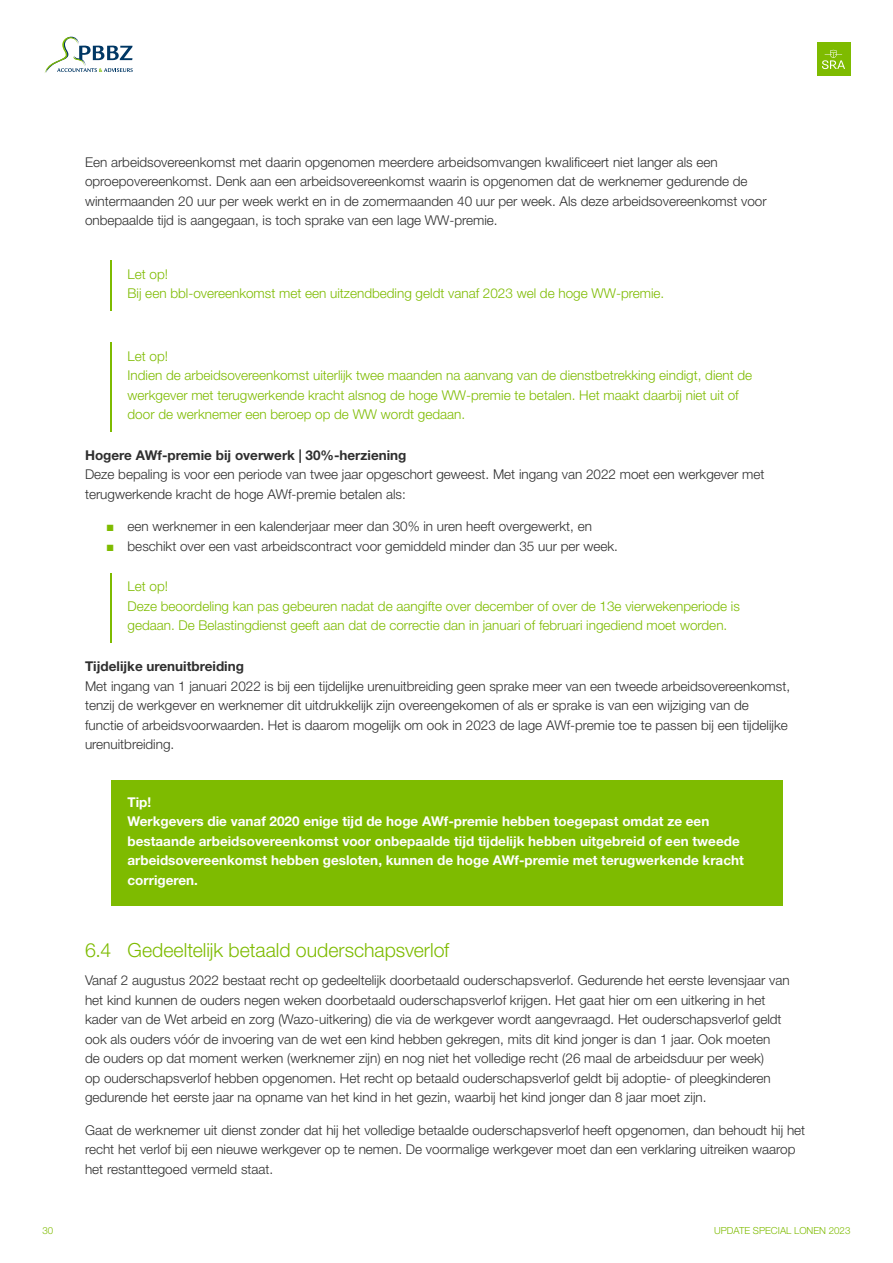
<style>
.page{position:relative;width:893px;height:1263px;background:#fff}
.page>*{position:absolute;margin:0;border:0;box-sizing:border-box;transform-origin:0 0}
.t1{font:300 19.5px "Helvetica Neue LT Std";color:#7ebb00}
.t2{font:300 13.5px/19.5px "Helvetica Neue LT Std";color:#2f2f2f}
.t3{font:300 13.5px/19.5px "Helvetica Neue LT Std";color:#7ebb00}
.t4{font:700 13.5px/19.5px "Helvetica Neue LT Std";color:#fff}
.t5{font:700 13.5px "Helvetica Neue LT Std";color:#2f2f2f}
.t6{font:300 9.75px "Helvetica Neue LT Std";color:#7ebb00}
.s1{font-family:"Arial";font-weight:700;color:#7ebb00}
</style>
<div class="page">
<div style="left:817px;top:43px;width:33px;height:33px;background:#7ebb00"></div>
<svg style="left:822px;top:50px;width:23px;height:19px"></svg>
<svg style="left:45px;top:37px;width:88px;height:36px"></svg>
<hr style="left:111px;top:261px;width:1px;height:50px;background:#7ebb00">
<hr style="left:111px;top:342px;width:1px;height:89px;background:#7ebb00">
<hr style="left:111px;top:573px;width:1px;height:70px;background:#7ebb00">
<div style="left:111px;top:780px;width:671px;height:126px;background:#7ebb00"></div>
<p class="t2" style="left:85px;top:152px;width:683px">Een arbeidsovereenkomst met daarin opgenomen meerdere arbeidsomvangen kwalificeert niet langer als een oproepovereenkomst. Denk aan een arbeidsovereenkomst waarin is opgenomen dat de werknemer gedurende de wintermaanden 20 uur per week werkt en in de zomermaanden 40 uur per week. Als deze arbeidsovereenkomst voor onbepaalde tijd is aangegaan, is toch sprake van een lage WW-premie.</p>
<p class="t3" style="left:128px;top:264px;width:538px">Let op!<br>Bij een bbl-overeenkomst met een uitzendbeding geldt vanaf 2023 wel de hoge WW-premie.</p>
<p class="t3" style="left:128px;top:346px;width:626px">Let op!<br>Indien de arbeidsovereenkomst uiterlijk twee maanden na aanvang van de dienstbetrekking eindigt, dient de werkgever met terugwerkende kracht alsnog de hoge WW-premie te betalen. Het maakt daarbij niet uit of door de werknemer een beroep op de WW wordt gedaan.</p>
<p class="t5" style="left:85px;top:447px;width:323px">Hogere AWf-premie bij overwerk | 30%-herziening</p>
<p class="t2" style="left:85px;top:464px;width:681px">Deze bepaling is voor een periode van twee jaar opgeschort geweest. Met ingang van 2022 moet een werkgever met terugwerkende kracht de hoge AWf-premie betalen als:</p>
<p class="t2" style="left:106px;top:516px;width:487px"><span class="s1">■</span> een werknemer in een kalenderjaar meer dan 30% in uren heeft overgewerkt, en</p>
<p class="t2" style="left:106px;top:536px;width:513px"><span class="s1">■</span> beschikt over een vast arbeidscontract voor gemiddeld minder dan 35 uur per week.</p>
<p class="t3" style="left:128px;top:576px;width:614px">Let op!<br>Deze beoordeling kan pas gebeuren nadat de aangifte over december of over de 13e vierwekenperiode is gedaan. De Belastingdienst geeft aan dat de correctie dan in januari of februari ingediend moet worden.</p>
<p class="t5" style="left:85px;top:658px;width:160px">Tijdelijke urenuitbreiding</p>
<p class="t2" style="left:85px;top:676px;width:706px">Met ingang van 1 januari 2022 is bij een tijdelijke urenuitbreiding geen sprake meer van een tweede arbeidsovereenkomst, tenzij de werkgever en werknemer dit uitdrukkelijk zijn overeengekomen of als er sprake is van een wijziging van de functie of arbeidsvoorwaarden. Het is daarom mogelijk om ook in 2023 de lage AWf-premie toe te passen bij een tijdelijke urenuitbreiding.</p>
<p class="t4" style="left:128px;top:792px;width:618px">Tip!<br>Werkgevers die vanaf 2020 enige tijd de hoge AWf-premie hebben toegepast omdat ze een bestaande arbeidsovereenkomst voor onbepaalde tijd tijdelijk hebben uitgebreid of een tweede arbeidsovereenkomst hebben gesloten, kunnen de hoge AWf-premie met terugwerkende kracht corrigeren.</p>
<h1 class="t1" style="left:85px;top:938px;width:366px">6.4 Gedeeltelijk betaald ouderschapsverlof</h1>
<p class="t2" style="left:85px;top:970px;width:706px">Vanaf 2 augustus 2022 bestaat recht op gedeeltelijk doorbetaald ouderschapsverlof. Gedurende het eerste levensjaar van het kind kunnen de ouders negen weken doorbetaald ouderschapsverlof krijgen. Het gaat hier om een uitkering in het kader van de Wet arbeid en zorg (Wazo-uitkering) die via de werkgever wordt aangevraagd. Het ouderschapsverlof geldt ook als ouders vóór de invoering van de wet een kind hebben gekregen, mits dit kind jonger is dan 1 jaar. Ook moeten<br>de ouders op dat moment werken (werknemer zijn) en nog niet het volledige recht (26 maal de arbeidsduur per week)<br>op ouderschapsverlof hebben opgenomen. Het recht op betaald ouderschapsverlof geldt bij adoptie- of pleegkinderen gedurende het eerste jaar na opname van het kind in het gezin, waarbij het kind jonger dan 8 jaar moet zijn.</p>
<p class="t2" style="left:85px;top:1120px;width:722px">Gaat de werknemer uit dienst zonder dat hij het volledige betaalde ouderschapsverlof heeft opgenomen, dan behoudt hij het recht het verlof bij een nieuwe werkgever op te nemen. De voormalige werkgever moet dan een verklaring uitreiken waarop het restanttegoed vermeld staat.</p>
<p class="t6" style="left:43px;top:1224px;width:12px">30</p>
<p class="t6" style="left:714px;top:1224px;width:138px">UPDATE SPECIAL LONEN 2023</p>
</div>
